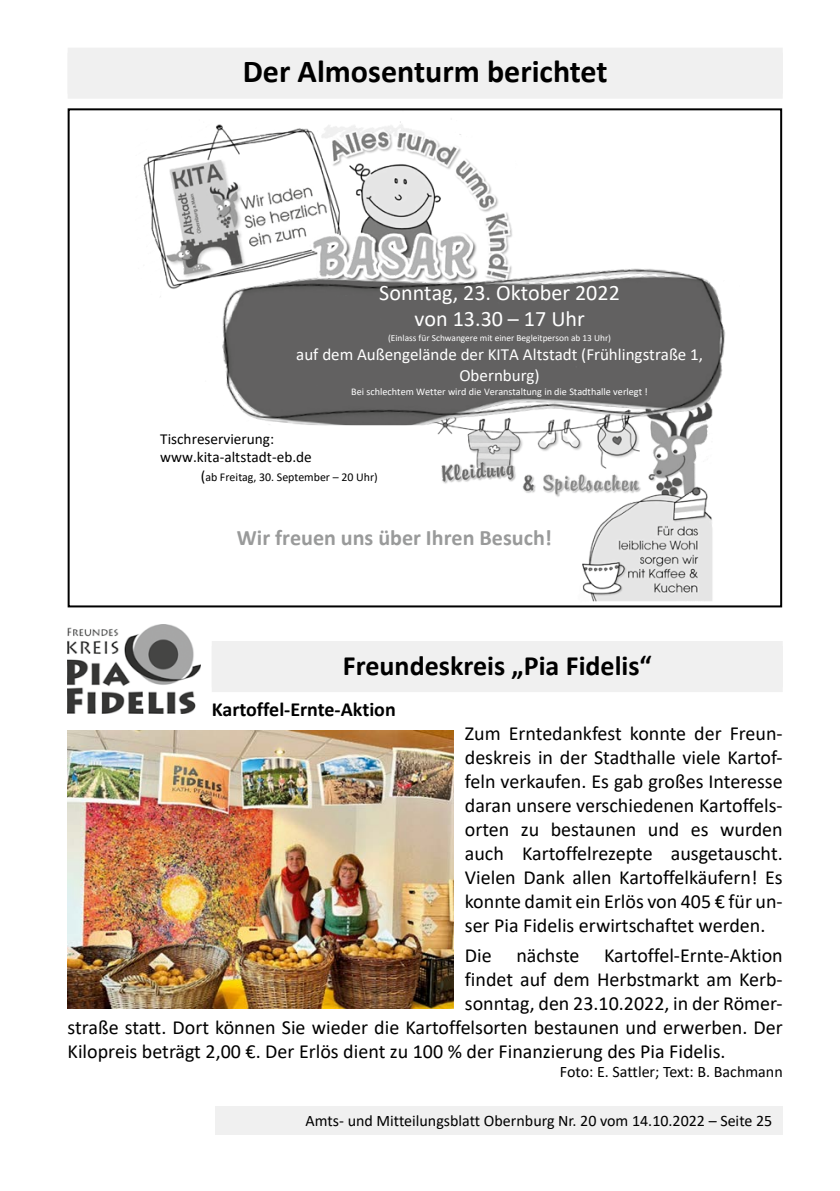
<style>
.page{position:relative;width:840px;height:1191px;background:#fff}
.page>*{position:absolute;margin:0;border:0;box-sizing:border-box;transform-origin:0 0}
.t1{font:700 32px "Calibri";color:#000}
.t2{font:700 28px "Calibri";color:#000}
.t3{font:22px/27px "Calibri";color:#fff;text-align:center}
.t4{font:700 22px "Calibri";color:#999a9a}
.t5{font:20px/24px "Calibri";color:#000;text-align:justify}
.t6{font:700 20px "Calibri";color:#000}
.t7{font:17px/20.6px "Calibri";color:#fff;text-align:center}
.t8{font:16px "Calibri";color:#000}
.t9{font:15.2px/18.6px "Calibri";color:#000}
.t10{font:12px "Calibri";color:#000}
.t11{font:10.2px "Calibri";color:#fff}
.t12{font:9.4px "Calibri";color:#fff}
.s1{font-size:15.2px}
</style>
<div class="page">
<div style="left:215px;top:1106px;width:567px;height:28px;background:#f0f0f0"></div>
<div style="left:68px;top:53px;width:714px;height:46px;background:#f0f0f0"></div>
<div style="left:68px;top:48px;width:714px;height:46px;background:#f0f0f0"></div>
<div style="left:212px;top:646px;width:570px;height:46px;background:#f0f0f0"></div>
<div style="left:212px;top:641px;width:570px;height:46px;background:#f0f0f0"></div>
<img style="left:161px;top:121px;width:564px;height:481px">
<div style="left:154px;top:426px;width:280px;height:62px;background:#fff"></div>
<div style="left:230px;top:521px;width:333px;height:36px;background:#fff"></div>
<div style="left:68px;top:108px;width:713px;height:499px;border:2px solid #000"></div>
<img style="left:68px;top:624px;width:132px;height:89px">
<img style="left:68px;top:730px;width:385px;height:278px">
<h1 class="t1" style="left:242px;top:48px;width:366px">Der Almosenturm berichtet</h1>
<p class="t3" style="left:379px;top:278px;width:242px">Sonntag, 23. Oktober 2022 von 13.30 – 17 Uhr</p>
<p class="t12" style="left:388px;top:331px;width:224px">(Einlass für Schwangere mit einer Begleitperson ab 13 Uhr)</p>
<p class="t7" style="left:296px;top:343px;width:408px">auf dem Außengelände der KITA Altstadt (Frühlingstraße 1,<br>Obernburg)</p>
<p class="t11" style="left:351px;top:384px;width:298px">Bei schlechtem Wetter wird die Veranstaltung in die Stadthalle verlegt !</p>
<p class="t9" style="left:160px;top:429px;width:153px">Tischreservierung: www.kita-altstadt-eb.de</p>
<p class="t10" style="left:201px;top:469px;width:178px"><span class="s1">(</span>ab Freitag, 30. September – 20 Uhr)</p>
<p class="t4" style="left:237px;top:522px;width:316px">Wir freuen uns über Ihren Besuch!</p>
<h2 class="t2" style="left:343px;top:646px;width:310px">Freundeskreis „Pia Fidelis“</h2>
<p class="t6" style="left:212px;top:695px;width:185px">Kartoffel-Ernte-Aktion</p>
<p class="t5" style="left:464px;top:721px;width:319px">Zum Erntedankfest konnte der Freun&shy;deskreis in der Stadthalle viele Kartof&shy;feln verkaufen. Es gab großes Interesse daran unsere verschiedenen Kartoffels&shy;orten zu bestaunen und es wurden auch Kartoffelrezepte ausgetauscht.<br>Vielen Dank allen Kartoffelkäufern! Es konnte damit ein Erlös von 405 € für un&shy;ser Pia Fidelis erwirtschaftet werden.</p>
<p class="t5" style="left:464px;top:942px;width:319px">Die nächste Kartoffel-Ernte-Aktion</p>
<p class="t5" style="left:464px;top:966px;width:319px">findet auf dem Herbstmarkt am Kerb-</p>
<p class="t5" style="left:464px;top:990px;width:319px">sonntag, den 23.10.2022, in der Römer-</p>
<p class="t5" style="left:68px;top:1014px;width:716px">straße statt. Dort können Sie wieder die Kartoffelsorten bestaunen und erwerben. Der</p>
<p class="t5" style="left:68px;top:1038px;width:659px">Kilopreis beträgt 2,00 €. Der Erlös dient zu 100 % der Finanzierung des Pia Fidelis.</p>
<p class="t8" style="left:559px;top:1060px;width:224px">Foto: E. Sattler; Text: B. Bachmann</p>
<p class="t8" style="left:305px;top:1109px;width:468px">Amts- und Mitteilungsblatt Obernburg Nr. 20 vom 14.10.2022 – Seite 25</p>
</div>
